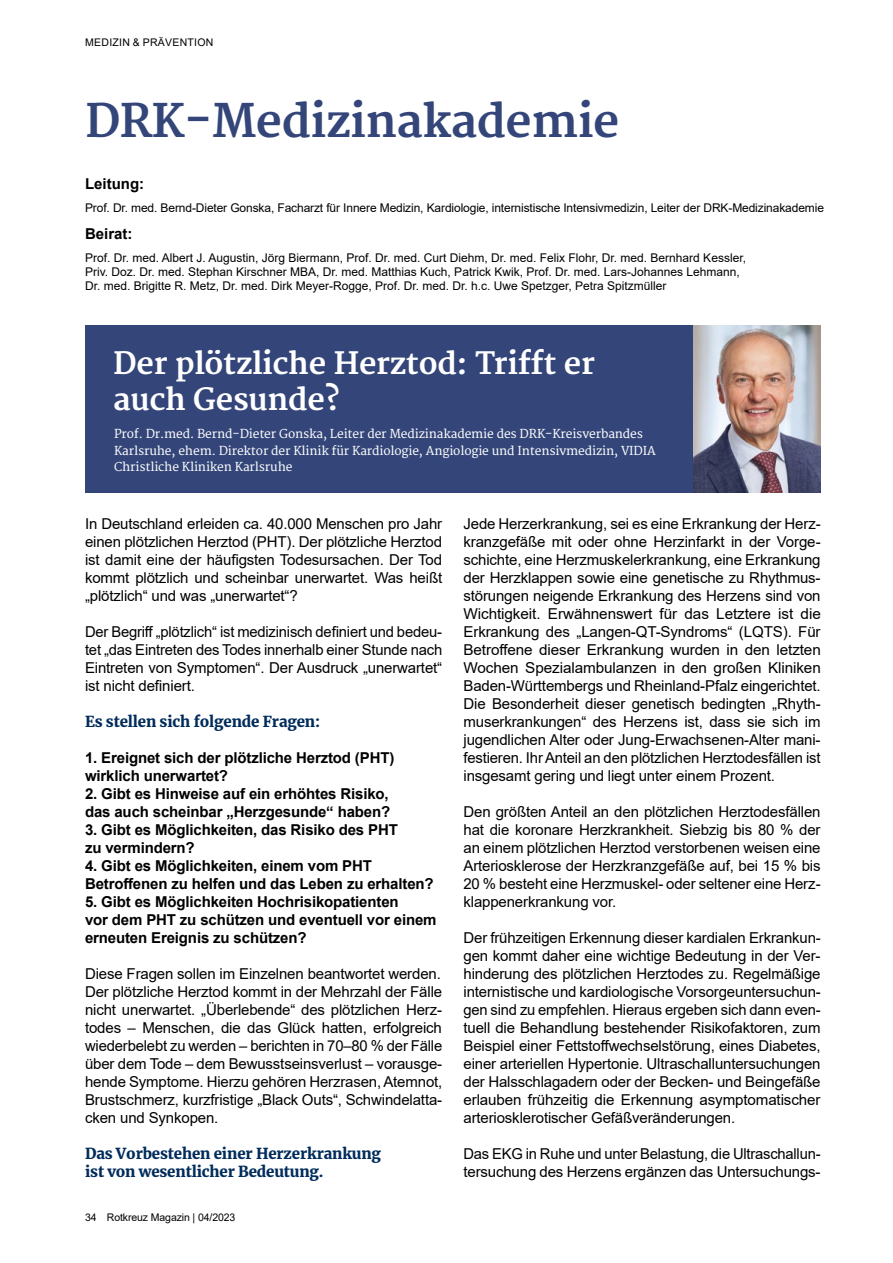
<style>
.page{position:relative;width:893px;height:1263px;background:#fff}
.page>*{position:absolute;margin:0;border:0;box-sizing:border-box;transform-origin:0 0}
.t1{font:700 45px "Merriweather";letter-spacing:-.01em;color:#344679}
.t2{font:700 30px/36px "Merriweather";letter-spacing:-.01em;color:#fff}
.t3{font:15px/18px "Arial";letter-spacing:-.01em;color:#000;text-align:justify}
.t4{font:700 15px/18px "Arial";letter-spacing:-.01em;color:#000}
.t5{font:900 15px/18px "Merriweather";letter-spacing:-.01em;color:#002c5b}
.t6{font:12px/14.4px "Arial";color:#000}
.t7{font:12px/16.5px "Merriweather";letter-spacing:-.01em;color:#fff}
.t8{font:10.5px "Arial";letter-spacing:-.01em;color:#000}
.t9{font:10.5px "Arial";letter-spacing:.025em;color:#000}
</style>
<div class="page">
<div style="left:85px;top:325px;width:736px;height:168px;background:#344679"></div>
<img style="left:693px;top:325px;width:128px;height:168px">
<p class="t9" style="left:85px;top:35px;width:130px">MEDIZIN &amp; PRÄVENTION</p>
<h1 class="t1" style="left:85px;top:95px;width:536px">DRK-Medizinakademie</h1>
<p class="t4" style="left:85px;top:175px;width:61px">Leitung:</p>
<p class="t6" style="left:85px;top:201px;width:740px">Prof. Dr. med. Bernd-Dieter Gonska, Facharzt für Innere Medizin, Kardiologie, internistische Intensivmedizin, Leiter der DRK-Medizinakademie</p>
<p class="t4" style="left:85px;top:225px;width:49px">Beirat:</p>
<p class="t6" style="left:85px;top:250px;width:662px">Prof. Dr. med. Albert J. Augustin, Jörg Biermann, Prof. Dr. med. Curt Diehm, Dr. med. Felix Flohr, Dr. med. Bernhard Kessler,<br>Priv. Doz. Dr. med. Stephan Kirschner MBA, Dr. med. Matthias Kuch, Patrick Kwik, Prof. Dr. med. Lars-Johannes Lehmann,<br>Dr. med. Brigitte R. Metz, Dr. med. Dirk Meyer-Rogge, Prof. Dr. med. Dr. h.c. Uwe Spetzger, Petra Spitzmüller</p>
<h2 class="t2" style="left:113px;top:347px;width:483px">Der plötzliche Herztod: Trifft er auch Gesunde?</h2>
<p class="t7" style="left:114px;top:426px;width:543px">Prof. Dr.med. Bernd-Dieter Gonska, Leiter der Medizinakademie des DRK-Kreisverbandes<br>Karlsruhe, ehem. Direktor der Klinik für Kardiologie, Angiologie und Intensivmedizin, VIDIA<br>Christliche Kliniken Karlsruhe</p>
<p class="t3" style="left:85px;top:514px;width:359px">In Deutschland erleiden ca. 40.000 Menschen pro Jahr einen plötzlichen Herztod (PHT). Der plötzliche Herztod ist damit eine der häufigsten Todesursachen. Der Tod kommt plötzlich und scheinbar unerwartet. Was heißt „plötzlich“ und was „unerwartet“?</p>
<p class="t3" style="left:85px;top:622px;width:359px">Der Begriff „plötzlich“ ist medizinisch definiert und bedeu&shy;tet „das Eintreten des Todes innerhalb einer Stunde nach Eintreten von Symptomen“. Der Ausdruck „unerwartet“ ist nicht definiert.</p>
<p class="t5" style="left:85px;top:712px;width:237px">Es stellen sich folgende Fragen:</p>
<p class="t4" style="left:85px;top:749px;width:311px">1. Ereignet sich der plötzliche Herztod (PHT) wirklich unerwartet?</p>
<p class="t4" style="left:85px;top:785px;width:307px">2. Gibt es Hinweise auf ein erhöhtes Risiko, das auch scheinbar „Herzgesunde“ haben?</p>
<p class="t4" style="left:85px;top:821px;width:314px">3. Gibt es Möglichkeiten, das Risiko des PHT zu vermindern?</p>
<p class="t4" style="left:85px;top:857px;width:350px">4. Gibt es Möglichkeiten, einem vom PHT<br>Betroffenen zu helfen und das Leben zu erhalten?</p>
<p class="t4" style="left:85px;top:893px;width:353px">5. Gibt es Möglichkeiten Hochrisikopatienten<br>vor dem PHT zu schützen und eventuell vor einem erneuten Ereignis zu schützen?</p>
<p class="t3" style="left:85px;top:964px;width:359px">Diese Fragen sollen im Einzelnen beantwortet werden.<br>Der plötzliche Herztod kommt in der Mehrzahl der Fälle nicht unerwartet. „Überlebende“ des plötzlichen Herz&shy;todes – Menschen, die das Glück hatten, erfolgreich wiederbelebt zu werden – berichten in 70–80 % der Fälle über dem Tode – dem Bewusstseinsverlust – vorausge&shy;hende Symptome. Hierzu gehören Herzrasen, Atemnot, Brustschmerz, kurzfristige „Black Outs“, Schwindelatta&shy;cken und Synkopen.</p>
<p class="t5" style="left:85px;top:1144px;width:298px">Das Vorbestehen einer Herzerkrankung ist von wesentlicher Bedeutung.</p>
<p class="t8" style="left:85px;top:1210px;width:152px">34 Rotkreuz Magazin | 04/2023</p>
<p class="t3" style="left:463px;top:514px;width:359px">Jede Herzerkrankung, sei es eine Erkrankung der Herz&shy;kranzgefäße mit oder ohne Herzinfarkt in der Vorge&shy;schichte, eine Herzmuskelerkrankung, eine Erkrankung der Herzklappen sowie eine genetische zu Rhythmus&shy;störungen neigende Erkrankung des Herzens sind von Wichtigkeit. Erwähnenswert für das Letztere ist die Erkrankung des „Langen-QT-Syndroms“ (LQTS). Für Betroffene dieser Erkrankung wurden in den letzten Wochen Spezialambulanzen in den großen Kliniken Baden-Württembergs und Rheinland-Pfalz eingerichtet.<br>Die Besonderheit dieser genetisch bedingten „Rhyth&shy;muserkrankungen“ des Herzens ist, dass sie sich im jugendlichen Alter oder Jung-Erwachsenen-Alter mani&shy;festieren. Ihr Anteil an den plötzlichen Herztodesfällen ist insgesamt gering und liegt unter einem Prozent.</p>
<p class="t3" style="left:463px;top:802px;width:359px">Den größten Anteil an den plötzlichen Herztodesfällen hat die koronare Herzkrankheit. Siebzig bis 80 % der an einem plötzlichen Herztod verstorbenen weisen eine Arteriosklerose der Herzkranzgefäße auf, bei 15 % bis 20 % besteht eine Herzmuskel- oder seltener eine Herz&shy;klappenerkrankung vor.</p>
<p class="t3" style="left:463px;top:928px;width:359px">Der frühzeitigen Erkennung dieser kardialen Erkrankun&shy;gen kommt daher eine wichtige Bedeutung in der Ver&shy;hinderung des plötzlichen Herztodes zu. Regelmäßige internistische und kardiologische Vorsorgeuntersuchun&shy;gen sind zu empfehlen. Hieraus ergeben sich dann even&shy;tuell die Behandlung bestehender Risikofaktoren, zum Beispiel einer Fettstoffwechselstörung, eines Diabetes, einer arteriellen Hypertonie. Ultraschalluntersuchungen der Halsschlagadern oder der Becken- und Beingefäße erlauben frühzeitig die Erkennung asymptomatischer arteriosklerotischer Gefäßveränderungen.</p>
<p class="t3" style="left:463px;top:1144px;width:359px">Das EKG in Ruhe und unter Belastung, die Ultraschallun&shy;tersuchung des Herzens ergänzen das Untersuchungs-</p>
</div>
